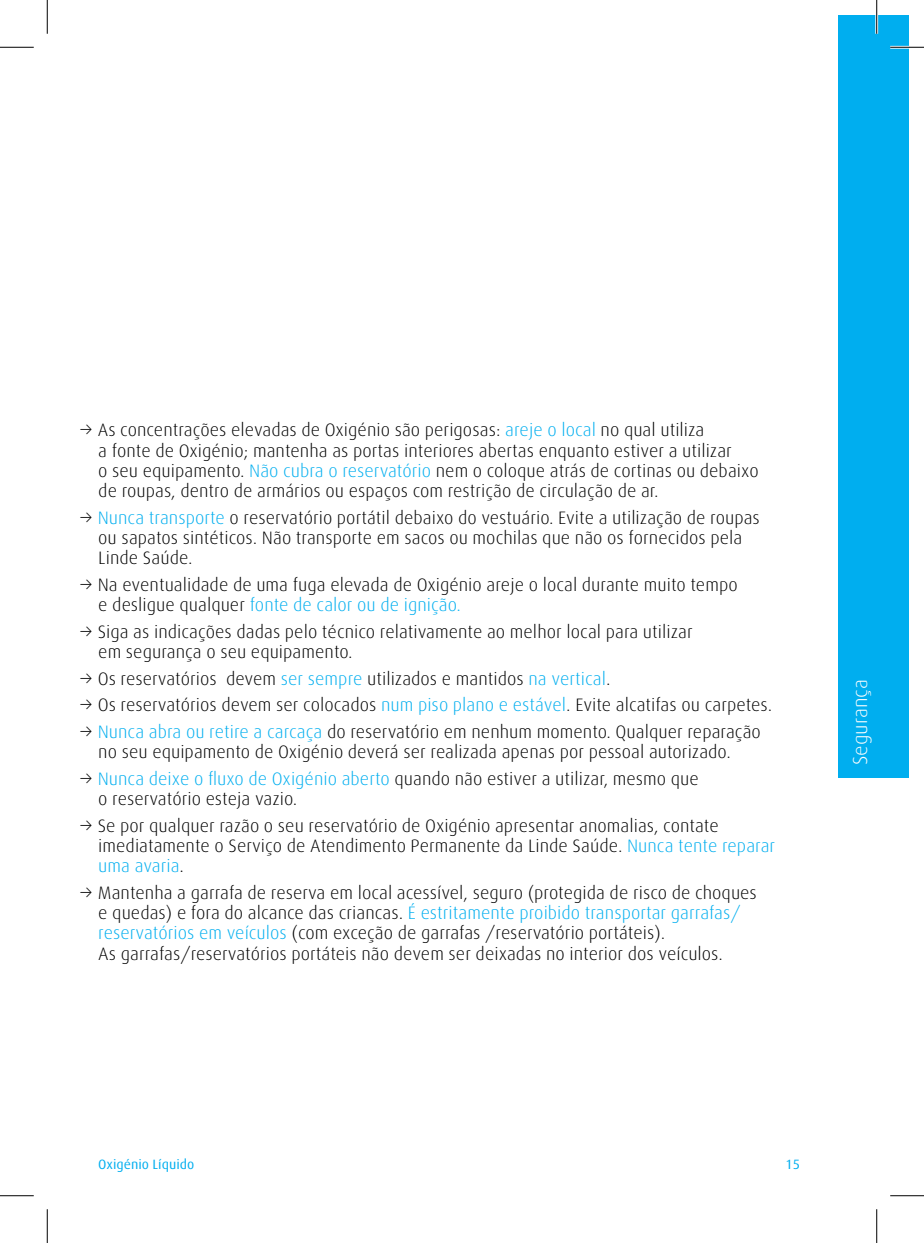
<style>
.page{position:relative;width:924px;height:1243px;background:#fff}
.page>*{position:absolute;margin:0;border:0;box-sizing:border-box;transform-origin:0 0}
.t1{font:300 20.25px "Linde Dax OT";color:#fff}
.t2{font:300 18px/20.2px "Linde Dax OT";color:#000}
.t3{font:13.5px "Linde Dax OT";color:#00aeef}
.s1{font-family:"Linde Dax Office";font-weight:400}
.s2{color:#00aeef}
</style>
<div class="page">
<div style="left:838px;top:15px;width:70px;height:763px;background:#00aeef"></div>
<hr style="left:890px;top:46px;width:34px;height:3px;background:#fff">
<hr style="left:875px;top:0;width:3px;height:34px;background:#fff">
<hr style="left:0;top:47px;width:34px;height:1px;background:#000">
<hr style="left:890px;top:47px;width:34px;height:1px;background:#000">
<hr style="left:0;top:1195px;width:34px;height:1px;background:#000">
<hr style="left:890px;top:1195px;width:34px;height:1px;background:#000">
<hr style="left:47px;top:0;width:1px;height:34px;background:#000">
<hr style="left:47px;top:1209px;width:1px;height:34px;background:#000">
<hr style="left:876px;top:0;width:1px;height:34px;background:#000">
<hr style="left:876px;top:1209px;width:1px;height:34px;background:#000">
<p class="t2" style="left:98px;top:419px;width:662px;text-indent:-19px"><span class="s1">→</span> As concentrações elevadas de Oxigénio são perigosas: <span class="s2">areje o local</span> no qual utiliza<br>a fonte de Oxigénio; mantenha as portas interiores abertas enquanto estiver a utilizar<br>o seu equipamento. <span class="s2">Não cubra o reservatório</span> nem o coloque atrás de cortinas ou debaixo de roupas, dentro de armários ou espaços com restrição de circulação de ar.</p>
<p class="t2" style="left:98px;top:506px;width:663px;text-indent:-19px"><span class="s1">→</span> <span class="s2">Nunca transporte</span> o reservatório portátil debaixo do vestuário. Evite a utilização de roupas ou sapatos sintéticos. Não transporte em sacos ou mochilas que não os fornecidos pela<br>Linde Saúde.</p>
<p class="t2" style="left:98px;top:574px;width:641px;text-indent:-19px"><span class="s1">→</span> Na eventualidade de uma fuga elevada de Oxigénio areje o local durante muito tempo e desligue qualquer <span class="s2">fonte de calor ou de ignição.</span></p>
<p class="t2" style="left:98px;top:620px;width:596px;text-indent:-19px"><span class="s1">→</span> Siga as indicações dadas pelo técnico relativamente ao melhor local para utilizar em segurança o seu equipamento.</p>
<p class="t2" style="left:79px;top:667px;width:533px"><span class="s1">→</span> Os reservatórios devem <span class="s2">ser sempre</span> utilizados e mantidos <span class="s2">na vertical</span>.</p>
<p class="t2" style="left:79px;top:694px;width:694px"><span class="s1">→</span> Os reservatórios devem ser colocados <span class="s2">num piso plano e estável</span>. Evite alcatifas ou carpetes.</p>
<p class="t2" style="left:98px;top:721px;width:664px;text-indent:-19px"><span class="s1">→</span> <span class="s2">Nunca abra ou retire a carcaça</span> do reservatório em nenhum momento. Qualquer reparação no seu equipamento de Oxigénio deverá ser realizada apenas por pessoal autorizado.</p>
<p class="t2" style="left:98px;top:767px;width:602px;text-indent:-19px"><span class="s1">→</span> <span class="s2">Nunca deixe o fluxo de Oxigénio aberto</span> quando não estiver a utilizar, mesmo que o reservatório esteja vazio.</p>
<p class="t2" style="left:98px;top:814px;width:678px;text-indent:-19px"><span class="s1">→</span> Se por qualquer razão o seu reservatório de Oxigénio apresentar anomalias, contate imediatamente o Serviço de Atendimento Permanente da Linde Saúde. <span class="s2">Nunca tente reparar uma avaria</span>.</p>
<p class="t2" style="left:98px;top:881px;width:660px;text-indent:-19px"><span class="s1">→</span> Mantenha a garrafa de reserva em local acessível, seguro (protegida de risco de choques e quedas) e fora do alcance das criancas. <span class="s2">É estritamente proibido transportar garrafas/ reservatórios em veículos</span> (com exceção de garrafas /reservatório portáteis).<br>As garrafas/reservatórios portáteis não devem ser deixadas no interior dos veículos.</p>
<p class="t1" style="left:847px;top:765px;width:88px;rotate:-90deg">Segurança</p>
<p class="t3" style="left:98px;top:1155px;width:98px">Oxigénio Líquido</p>
<p class="t3" style="left:785px;top:1155px;width:16px">15</p>
</div>
